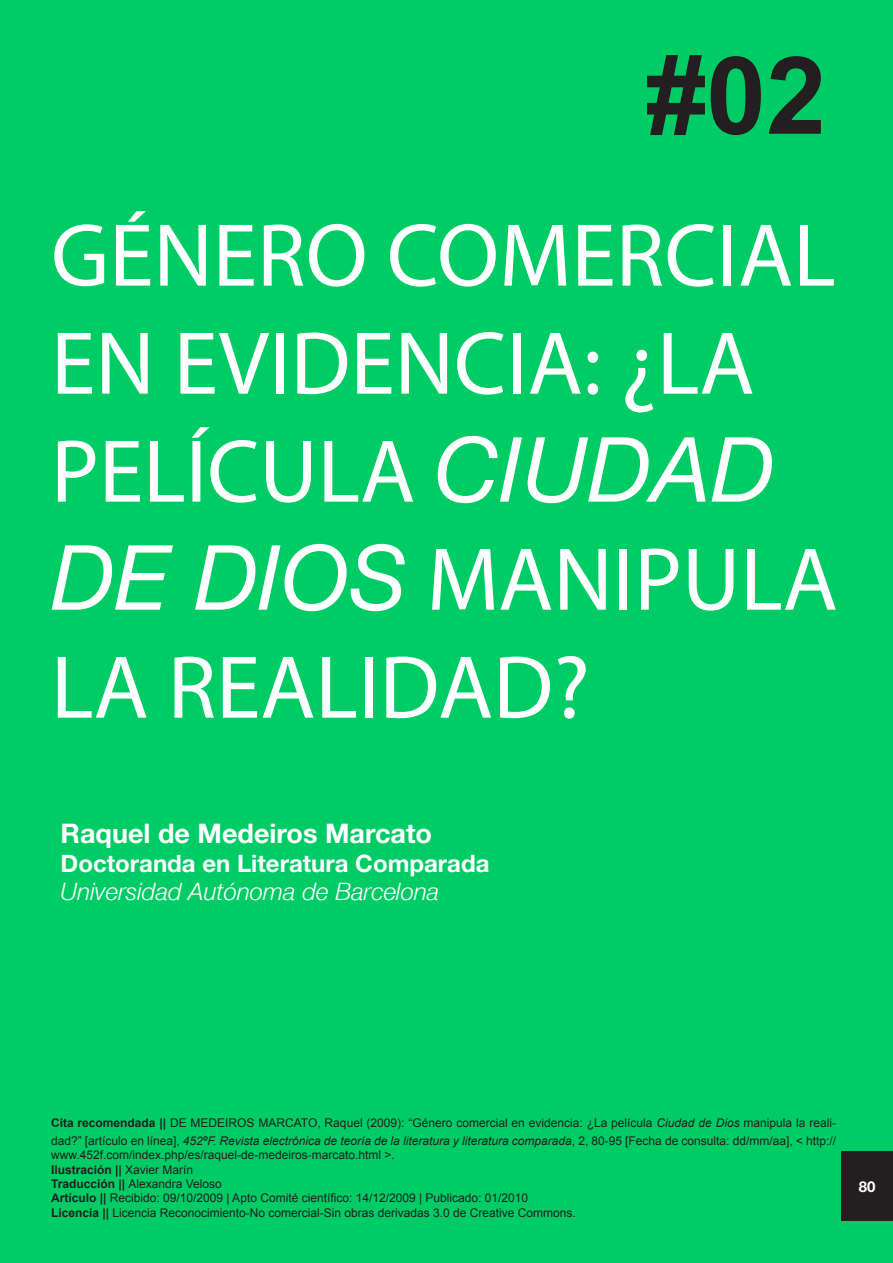
<style>
.page{position:relative;width:893px;height:1263px;background:#0c6}
.page>*{position:absolute;margin:0;border:0;box-sizing:border-box;transform-origin:0 0}
.t1{font:700 108px "Arial";color:#231f20}
.t2{font:90px/108px "Myriad Pro";color:#fff}
.t3{font:700 27px "Helvetica Neue";color:#fff}
.t4{font:700 24px "Helvetica Neue";color:#fff}
.t5{font:italic 24px "Helvetica Neue";color:#fff}
.t6{font:700 15px "Helvetica Neue";color:#fff}
.t7{font:12px/18px "Arial";color:#231f20}
.t8{font:700 12px "Arial";color:#231f20}
.s1{font-family:"Helvetica 56";font-style:italic}
.s2{font-weight:700}
.s3{font-style:italic}
.s4{font-weight:400}
</style>
<div class="page">
<div style="left:841px;top:1151px;width:52px;height:70px;background:#231f20"></div>
<p class="t1" style="left:646px;top:25px;width:182px">#02</p>
<p class="t2" style="left:51px;top:200px;width:788px">GÉNERO COMERCIAL<br>EN EVIDENCIA: ¿LA<br>PELÍCULA <span class="s1">CIUDAD<br>DE DIOS</span> MANIPULA<br>LA REALIDAD?</p>
<p class="t3" style="left:61px;top:816px;width:373px">Raquel de Medeiros Marcato</p>
<p class="t4" style="left:61px;top:848px;width:430px">Doctoranda en Literatura Comparada</p>
<p class="t5" style="left:61px;top:877px;width:380px">Universidad Autónoma de Barcelona</p>
<p class="t7" style="left:51px;top:1114px;width:786px"><span class="s2">Cita recomendada ||</span> DE MEDEIROS MARCATO, Raquel (2009): “Género comercial en evidencia: ¿La película <span class="s3">Ciudad de Dios</span> manipula la reali&shy;dad?” [artículo en línea], <span class="s3">452ºF. Revista electrónica de teoría de la literatura y literatura comparada</span>, 2, 80-95 [Fecha de consulta: dd/mm/aa], &lt; http://</p>
<p class="t7" style="left:51px;top:1146px;width:345px">www.452f.com/index.php/es/raquel-de-medeiros-marcato.html &gt;.</p>
<p class="t8" style="left:51px;top:1161px;width:144px">Ilustración || <span class="s4">Xavier Marín</span></p>
<p class="t7" style="left:51px;top:1175px;width:172px"><span class="s2">Traducción ||</span> Alexandra Veloso</p>
<p class="t7" style="left:51px;top:1189px;width:479px"><span class="s2">Artículo ||</span> Recibido: 09/10/2009 | Apto Comité científico: 14/12/2009 | Publicado: 01/2010</p>
<p class="t7" style="left:51px;top:1204px;width:526px"><span class="s2">Licencia ||</span> Licencia Reconocimiento-No comercial-Sin obras derivadas 3.0 de Creative Commons.</p>
<p class="t6" style="left:859px;top:1177px;width:18px">80</p>
</div>
